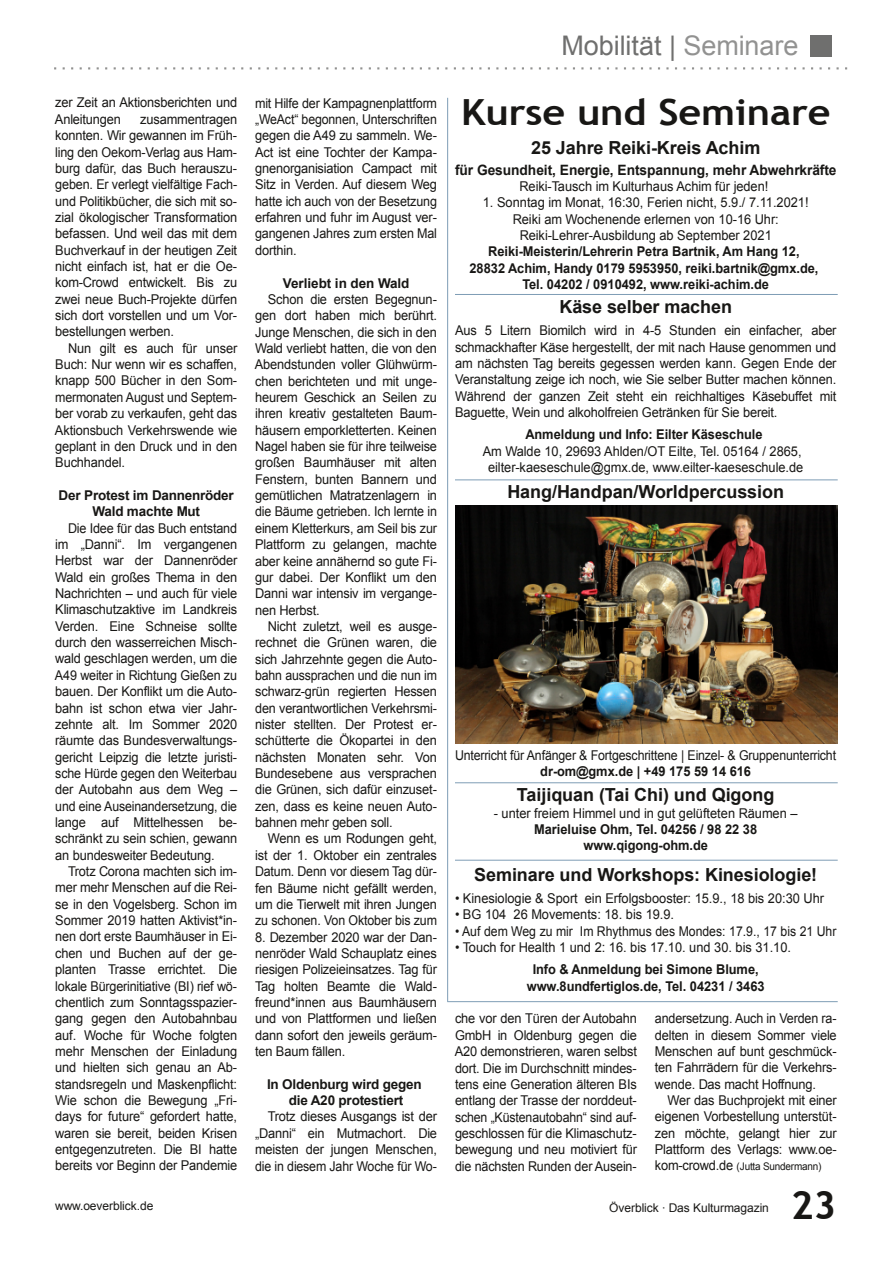
<style>
.page{position:relative;width:893px;height:1263px;background:#fff}
.page>*{position:absolute;margin:0;border:0;box-sizing:border-box;transform-origin:0 0}
.t1{font:700 39px "Trebuchet MS";color:#181715}
.t2{font:700 36px "Trebuchet MS";color:#181715;scale:1.1 1}
.t3{font:27px "Arial";color:#6f6f6e}
.t4{font:700 18px "Arial";letter-spacing:-.005em;color:#181715}
.t5{font:700 14.25px "Arial";letter-spacing:-.005em;color:#181715}
.t6{font:13.5px/16.4px "Arial";letter-spacing:-.01em;color:#181715;text-align:justify;scale:.95 1}
.t7{font:13.5px/16.4px "Arial";letter-spacing:-.01em;color:#181715;text-align:justify;scale:.93 1}
.t8{font:700 13.5px/16.4px "Arial";color:#181715;text-align:center;scale:.95 1}
.t9{font:700 13.5px/16.4px "Arial";color:#181715;text-align:center}
.t10{font:13.5px "Arial";letter-spacing:-.01em;color:#181715;scale:.92 1}
.t11{font:13.5px "Arial";letter-spacing:-.01em;color:#181715;scale:.91 1}
.t12{font:12px "Arial";letter-spacing:-.005em;color:#181715}
.t13{font:10.5px "Arial";letter-spacing:-.025em;color:#181715;scale:.95 1}
.s1{color:#929291}
.s2{font-size:13.5px}
</style>
<div class="page">
<svg style="left:54px;top:67px;width:794px;height:2px"></svg>
<div style="left:810px;top:35px;width:22px;height:21px;background:#6f6f6e"></div>
<hr style="left:455px;top:294px;width:383px;height:1px;background:#7e9db5">
<hr style="left:455px;top:480px;width:383px;height:1px;background:#7e9db5">
<hr style="left:455px;top:782px;width:383px;height:1px;background:#7e9db5">
<img style="left:455px;top:505px;width:383px;height:239px">
<hr style="left:455px;top:860px;width:383px;height:1px;background:#7e9db5">
<hr style="left:447px;top:98px;width:1px;height:904px;background:#7e9db5">
<hr style="left:447px;top:1001px;width:391px;height:1px;background:#7e9db5">
<p class="t6" style="left:55px;top:95px;width:193px">zer Zeit an Aktionsberichten und<br>Anleitungen</p>
<p class="t6" style="left:55px;top:111px;width:193px;text-indent:85px">zusammentragen konnten. Wir gewannen im Früh&shy;ling den Oekom-Verlag aus Ham&shy;burg dafür, das Buch herauszu&shy;geben. Er verlegt vielfältige Fach&shy;und Politikbücher, die sich mit so&shy;zial ökologischer Transformation befassen. Und weil das mit dem Buchverkauf in der heutigen Zeit nicht einfach ist, hat er die Oe&shy;kom-Crowd entwickelt. Bis zu zwei neue Buch-Projekte dürfen sich dort vorstellen und um Vor&shy;bestellungen werben.</p>
<p class="t6" style="left:55px;top:340px;width:193px;text-indent:13px">Nun gilt es auch für unser Buch: Nur wenn wir es schaffen, knapp 500 Bücher in den Som&shy;mermonaten August und Septem&shy;ber vorab zu verkaufen, geht das Aktionsbuch Verkehrswende wie geplant in den Druck und in den Buchhandel.</p>
<p class="t9" style="left:59px;top:487px;width:177px">Der Protest im Dannenröder<br>Wald machte Mut</p>
<p class="t7" style="left:55px;top:520px;width:198px;text-indent:13px">Die Idee für das Buch entstand im „Danni“. Im vergangenen Herbst war der Dannenröder Wald ein großes Thema in den Nachrichten – und auch für viele Klimaschutzaktive im Landkreis Verden. Eine Schneise sollte durch den wasserreichen Misch&shy;wald geschlagen werden, um die A49 weiter in Richtung Gießen zu bauen. Der Konflikt um die Auto&shy;bahn ist schon etwa vier Jahr&shy;zehnte alt. Im Sommer 2020 räumte das Bundesverwaltungs&shy;gericht Leipzig die letzte juristi&shy;sche Hürde gegen den Weiterbau der Autobahn aus dem Weg – und eine Auseinandersetzung, die lange auf Mittelhessen be&shy;schränkt zu sein schien, gewann an bundesweiter Bedeutung.</p>
<p class="t6" style="left:55px;top:863px;width:193px;text-indent:13px">Trotz Corona machten sich im&shy;mer mehr Menschen auf die Rei&shy;se in den Vogelsberg. Schon im Sommer 2019 hatten Aktivist*in&shy;nen dort erste Baumhäuser in Ei&shy;chen und Buchen auf der ge&shy;planten Trasse errichtet. Die lokale Bürgerinitiative (BI) rief wö&shy;chentlich zum Sonntagsspazier&shy;gang gegen den Autobahnbau auf. Woche für Woche folgten mehr Menschen der Einladung und hielten sich genau an Ab&shy;standsregeln und Maskenpflicht:<br>Wie schon die Bewegung „Fri&shy;days for future“ gefordert hatte, waren sie bereit, beiden Krisen entgegenzutreten. Die BI hatte bereits vor Beginn der Pandemie</p>
<p class="t7" style="left:255px;top:95px;width:197px">mit Hilfe der Kampagnenplattform „WeAct“ begonnen, Unterschriften gegen die A49 zu sammeln. We-Act ist eine Tochter der Kampa&shy;gnenorganisiation Campact mit Sitz in Verden. Auf diesem Weg hatte ich auch von der Besetzung erfahren und fuhr im August ver&shy;gangenen Jahres zum ersten Mal dorthin.</p>
<p class="t9" style="left:283px;top:275px;width:128px">Verliebt in den Wald</p>
<p class="t6" style="left:255px;top:291px;width:193px;text-indent:13px">Schon die ersten Begegnun&shy;gen dort haben mich berührt.<br>Junge Menschen, die sich in den Wald verliebt hatten, die von den Abendstunden voller Glühwürm&shy;chen berichteten und mit unge&shy;heurem Geschick an Seilen zu ihren kreativ gestalteten Baum&shy;häusern emporkletterten. Keinen Nagel haben sie für ihre teilweise großen Baumhäuser mit alten Fenstern, bunten Bannern und gemütlichen Matratzenlagern in die Bäume getrieben. Ich lernte in einem Kletterkurs, am Seil bis zur Plattform zu gelangen, machte aber keine annähernd so gute Fi&shy;gur dabei. Der Konflikt um den Danni war intensiv im vergange&shy;nen Herbst.</p>
<p class="t6" style="left:255px;top:618px;width:193px;text-indent:13px">Nicht zuletzt, weil es ausge&shy;rechnet die Grünen waren, die sich Jahrzehnte gegen die Auto&shy;bahn aussprachen und die nun im schwarz-grün regierten Hessen den verantwortlichen Verkehrsmi&shy;nister stellten. Der Protest er&shy;schütterte die Ökopartei in den nächsten Monaten sehr. Von Bundesebene aus versprachen die Grünen, sich dafür einzuset&shy;zen, dass es keine neuen Auto&shy;bahnen mehr geben soll.</p>
<p class="t6" style="left:255px;top:831px;width:193px;text-indent:13px">Wenn es um Rodungen geht, ist der 1. Oktober ein zentrales Datum. Denn vor diesem Tag dür&shy;fen Bäume nicht gefällt werden, um die Tierwelt mit ihren Jungen zu schonen. Von Oktober bis zum</p>
<p class="t6" style="left:255px;top:929px;width:193px">8. Dezember 2020 war der Dan&shy;nenröder Wald Schauplatz eines riesigen Polizeieinsatzes. Tag für Tag holten Beamte die Wald&shy;freund*innen aus Baumhäusern und von Plattformen und ließen dann sofort den jeweils geräum&shy;ten Baum fällen.</p>
<p class="t9" style="left:267px;top:1076px;width:156px">In Oldenburg wird gegen die A20 protestiert</p>
<p class="t6" style="left:255px;top:1108px;width:193px;text-indent:13px">Trotz dieses Ausgangs ist der „Danni“ ein Mutmachort. Die meisten der jungen Menschen, die in diesem Jahr Woche für Wo-</p>
<h3 class="t3" style="left:562px;top:31px;width:238px">Mobilität | <span class="s1">Seminare</span></h3>
<h2 class="t2" style="left:461px;top:91px;width:337px">Kurse und Seminare</h2>
<h3 class="t4" style="left:531px;top:137px;width:231px">25 Jahre Reiki-Kreis Achim</h3>
<p class="t5" style="left:455px;top:162px;width:383px">für Gesundheit, Energie, Entspannung, mehr Abwehrkräfte</p>
<p class="t6" style="left:519px;top:178px;width:264px">Reiki-Tausch im Kulturhaus Achim für jeden!</p>
<p class="t6" style="left:483px;top:194px;width:344px;text-align:center">1. Sonntag im Monat, 16:30, Ferien nicht, 5.9./ 7.11.2021!<br>Reiki am Wochenende erlernen von 10-16 Uhr:<br>Reiki-Lehrer-Ausbildung ab September 2021</p>
<p class="t8" style="left:469px;top:243px;width:369px">Reiki-Meisterin/Lehrerin Petra Bartnik, Am Hang 12,<br>28832 Achim, Handy 0179 5953950, reiki.bartnik@gmx.de,<br>Tel. 04202 / 0910492, www.reiki-achim.de</p>
<h3 class="t4" style="left:559px;top:297px;width:174px">Käse selber machen</h3>
<p class="t6" style="left:455px;top:322px;width:403px">Aus 5 Litern Biomilch wird in 4-5 Stunden ein einfacher, aber schmackhafter Käse hergestellt, der mit nach Hause genommen und am nächsten Tag bereits gegessen werden kann. Gegen Ende der Veranstaltung zeige ich noch, wie Sie selber Butter machen können.<br>Während der ganzen Zeit steht ein reichhaltiges Käsebuffet mit Baguette, Wein und alkoholfreien Getränken für Sie bereit.</p>
<p class="t8" style="left:525px;top:426px;width:251px">Anmeldung und Info: Eilter Käseschule</p>
<p class="t6" style="left:483px;top:443px;width:339px;text-align:center">Am Walde 10, 29693 Ahlden/OT Eilte, Tel. 05164 / 2865, eilter-kaeseschule@gmx.de, www.eilter-kaeseschule.de</p>
<h3 class="t4" style="left:507px;top:482px;width:278px">Hang/Handpan/Worldpercussion</h3>
<p class="t10" style="left:455px;top:748px;width:416px">Unterricht für Anfänger &amp; Fortgeschrittene | Einzel- &amp; Gruppenunterricht</p>
<p class="t8" style="left:540px;top:763px;width:223px">dr-om@gmx.de | +49 175 59 14 616</p>
<h3 class="t4" style="left:517px;top:785px;width:259px">Taijiquan (Tai Chi) und Qigong</h3>
<p class="t6" style="left:494px;top:805px;width:321px">- unter freiem Himmel und in gut gelüfteten Räumen –</p>
<p class="t8" style="left:534px;top:821px;width:236px">Marieluise Ohm, Tel. 04256 / 98 22 38 www.qigong-ohm.de</p>
<h3 class="t4" style="left:474px;top:864px;width:345px">Seminare und Workshops: Kinesiologie!</h3>
<p class="t6" style="left:455px;top:890px;width:390px">• Kinesiologie &amp; Sport ein Erfolgsbooster: 15.9., 18 bis 20:30 Uhr</p>
<p class="t6" style="left:455px;top:906px;width:232px">• BG 104 26 Movements: 18. bis 19.9.</p>
<p class="t11" style="left:455px;top:923px;width:421px">• Auf dem Weg zu mir Im Rhythmus des Mondes: 17.9., 17 bis 21 Uhr</p>
<p class="t6" style="left:455px;top:939px;width:355px">• Touch for Health 1 und 2: 16. bis 17.10. und 30. bis 31.10.</p>
<p class="t8" style="left:527px;top:962px;width:252px">Info &amp; Anmeldung bei Simone Blume, www.8undfertiglos.de, Tel. 04231 / 3463</p>
<p class="t6" style="left:455px;top:1011px;width:193px">che vor den Türen der Autobahn GmbH in Oldenburg gegen die A20 demonstrieren, waren selbst dort. Die im Durchschnitt mindes&shy;tens eine Generation älteren BIs entlang der Trasse der norddeut&shy;schen „Küstenautobahn“ sind auf&shy;geschlossen für die Klimaschutz&shy;bewegung und neu motiviert für die nächsten Runden der Ausein-</p>
<p class="t7" style="left:655px;top:1010px;width:197px">andersetzung. Auch in Verden ra&shy;delten in diesem Sommer viele Menschen auf bunt geschmück&shy;ten Fahrrädern für die Verkehrs&shy;wende. Das macht Hoffnung.</p>
<p class="t6" style="left:655px;top:1092px;width:193px;text-indent:13px">Wer das Buchprojekt mit einer eigenen Vorbestellung unterstüt&shy;zen möchte, gelangt hier zur Plattform des Verlags: www.oe-</p>
<p class="t13" style="left:655px;top:1161px;width:177px"><span class="s2">kom-crowd.de</span> (Jutta Sundermann)</p>
<p class="t12" style="left:55px;top:1199px;width:100px">www.oeverblick.de</p>
<p class="t12" style="left:609px;top:1201px;width:161px">Överblick ∙ Das Kulturmagazin</p>
<h1 class="t1" style="left:791px;top:1182px;width:47px">23</h1>
</div>
